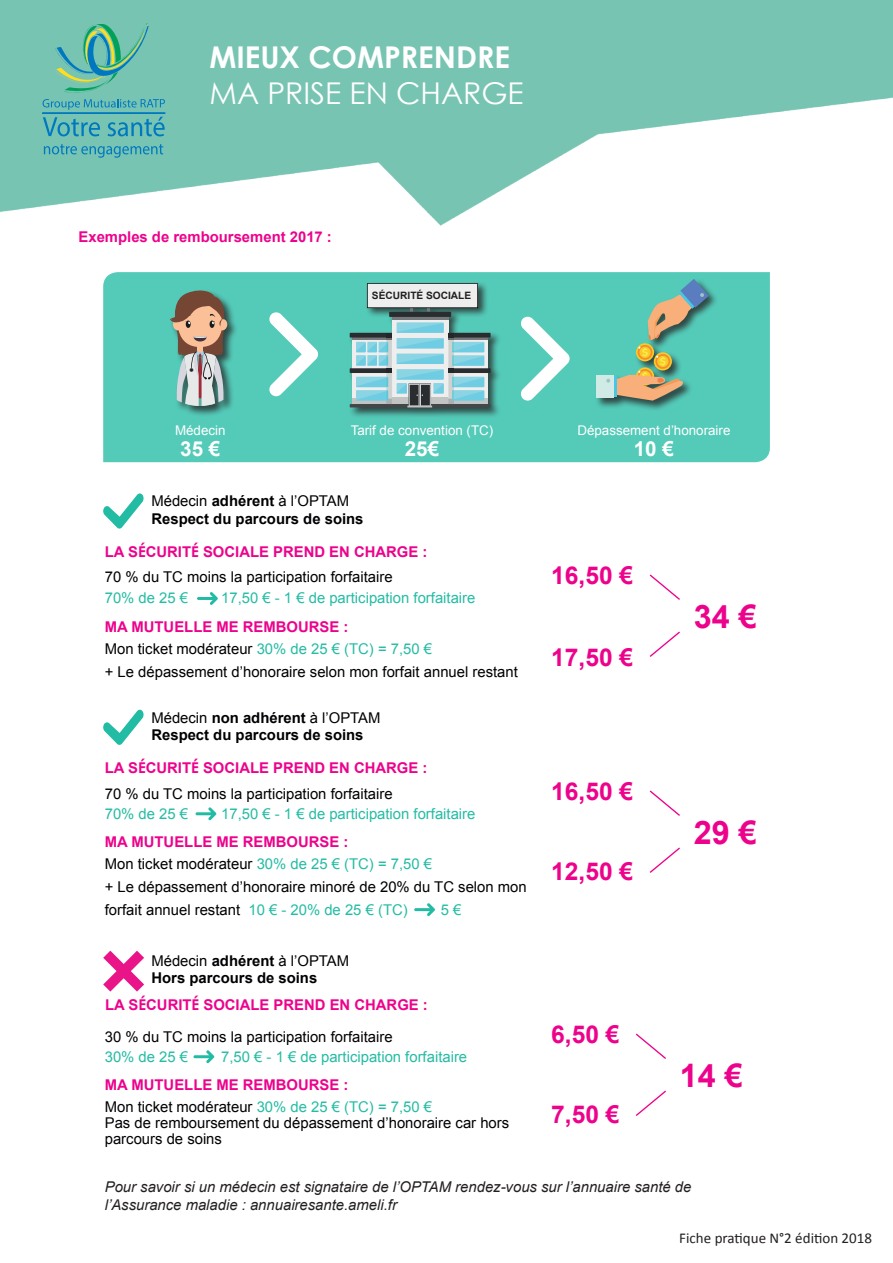
<style>
.page{position:relative;width:893px;height:1263px;background:#fff}
.page>*{position:absolute;margin:0;border:0;box-sizing:border-box;transform-origin:0 0}
.t1{font:700 32.4px "Arial";color:#ed028c}
.t2{font:700 30px "Century Gothic";color:#fff}
.t3{font:30px "Century Gothic";color:#fff}
.t4{font:700 24.6px "Arial";color:#ed028c}
.t5{font:700 20.7px "Arial";color:#fff}
.t6{font:15px "Calibri";color:#231f20}
.t7{font:14.85px/23px "Arial";color:#000003}
.t8{font:700 14.85px "Arial";color:#ed028c}
.t9{font:700 14.85px/17.9px "Arial";color:#000003}
.t10{font:14.85px "Arial";color:#24bca4}
.t11{font:italic 14.85px/17.9px "Arial";color:#231f20}
.t12{font:13.35px "Arial";color:#fff}
.t13{font:700 10.2px "Arial";color:#231f20}
.s1{font-weight:400}
.s2{font-family:"Century Gothic"}
.s3{color:#24bca4}
</style>
<div class="page">
<img style="left:0;top:0;width:893px;height:226px">
<svg style="left:55px;top:23px;width:94px;height:70px"></svg>
<svg style="left:43px;top:99px;width:122px;height:11px"></svg>
<div style="left:42px;top:113px;width:123px;height:1px;border:1px solid #0078c0"></div>
<svg style="left:43px;top:117px;width:57px;height:19px"></svg>
<svg style="left:108px;top:117px;width:57px;height:19px"></svg>
<svg style="left:44px;top:144px;width:119px;height:14px"></svg>
<div style="left:103px;top:272px;width:667px;height:190px;background:#54cab8"></div>
<div style="left:169px;top:289px;width:69px;height:127px;background:#231f20;opacity:.75"></div>
<svg style="left:170px;top:286px;width:58px;height:120px"></svg>
<div style="left:348px;top:282px;width:153px;height:136px;background:#231f20;opacity:.75"></div>
<div style="left:392px;top:319px;width:56px;height:85px;background:#edeeed"></div>
<svg style="left:367px;top:283px;width:111px;height:31px"></svg>
<hr style="left:392px;top:316px;width:56px;height:3px;background:#75797b">
<div style="left:397px;top:322px;width:47px;height:11px;background:#afdde6"></div>
<div style="left:389px;top:312px;width:62px;height:5px;background:#292d2f"></div>
<svg style="left:350px;top:323px;width:141px;height:84px"></svg>
<div style="left:595px;top:278px;width:124px;height:133px;background:#231f20;opacity:.75"></div>
<div style="left:596px;top:375px;width:18px;height:23px;background:#d0eae5"></div>
<svg style="left:636px;top:343px;width:18px;height:18px"></svg>
<svg style="left:606px;top:346px;width:79px;height:55px"></svg>
<svg style="left:648px;top:279px;width:61px;height:61px"></svg>
<svg style="left:269px;top:312px;width:50px;height:84px"></svg>
<svg style="left:520px;top:316px;width:50px;height:85px"></svg>
<svg style="left:193px;top:1050px;width:21px;height:13px"></svg>
<svg style="left:636px;top:1090px;width:30px;height:26px"></svg>
<svg style="left:103px;top:493px;width:41px;height:36px"></svg>
<svg style="left:197px;top:592px;width:21px;height:13px"></svg>
<svg style="left:649px;top:631px;width:31px;height:26px"></svg>
<svg style="left:649px;top:574px;width:31px;height:26px"></svg>
<svg style="left:103px;top:709px;width:41px;height:36px"></svg>
<svg style="left:196px;top:807px;width:20px;height:13px"></svg>
<svg style="left:649px;top:847px;width:31px;height:26px"></svg>
<svg style="left:649px;top:790px;width:31px;height:26px"></svg>
<svg style="left:635px;top:1033px;width:31px;height:26px"></svg>
<svg style="left:414px;top:903px;width:21px;height:13px"></svg>
<svg style="left:103px;top:951px;width:41px;height:40px"></svg>
<h2 class="t2" style="left:209px;top:34px;width:302px">MIEUX COMPRENDRE</h2>
<h2 class="t3" style="left:209px;top:72px;width:316px">MA PRISE EN CHARGE</h2>
<p class="t8" style="left:79px;top:227px;width:255px">Exemples de remboursement 2017 :</p>
<p class="t13" style="left:372px;top:288px;width:101px">SÉCURITÉ SOCIALE</p>
<p class="t12" style="left:175px;top:421px;width:52px">Médecin</p>
<h3 class="t5" style="left:180px;top:434px;width:42px">35 €</h3>
<p class="t12" style="left:351px;top:421px;width:144px">Tarif de convention (TC)</p>
<h3 class="t5" style="left:405px;top:434px;width:36px">25€</h3>
<p class="t9" style="left:151px;top:493px;width:214px"><span class="s1">Médecin</span> adhérent <span class="s1">à l’OPTAM<br></span>Respect du parcours de soins</p>
<p class="t8" style="left:105px;top:542px;width:324px">LA S<span class="s2">É</span>CURIT<span class="s2">É</span> SOCIALE PREND EN CHARGE :</p>
<p class="t7" style="left:105px;top:566px;width:289px">70 % du TC moins la participation forfaitaire</p>
<p class="t10" style="left:105px;top:588px;width:85px">70% de 25 €</p>
<p class="t10" style="left:221px;top:588px;width:256px">17,50 € - 1 € de participation forfaitaire</p>
<p class="t8" style="left:105px;top:617px;width:245px">MA MUTUELLE ME REMBOURSE :</p>
<p class="t7" style="left:105px;top:638px;width:415px">Mon ticket modérateur <span class="s3">30% de 25 € (TC) = 7,50 €<br></span>+ Le dépassement d’honoraire selon mon forfait annuel restant</p>
<p class="t9" style="left:151px;top:709px;width:231px"><span class="s1">Médecin</span> non adhérent <span class="s1">à l’OPTAM<br></span>Respect du parcours de soins</p>
<p class="t8" style="left:105px;top:758px;width:324px">LA S<span class="s2">É</span>CURIT<span class="s2">É</span> SOCIALE PREND EN CHARGE :</p>
<p class="t7" style="left:105px;top:782px;width:289px">70 % du TC moins la participation forfaitaire</p>
<p class="t10" style="left:105px;top:804px;width:85px">70% de 25 €</p>
<p class="t10" style="left:221px;top:804px;width:256px">17,50 € - 1 € de participation forfaitaire</p>
<p class="t8" style="left:105px;top:832px;width:245px">MA MUTUELLE ME REMBOURSE :</p>
<p class="t7" style="left:105px;top:852px;width:423px">Mon ticket modérateur <span class="s3">30% de 25 € (TC) = 7,50 €<br></span>+ Le dépassement d’honoraire minoré de 20% du TC selon mon forfait annuel restant <span class="s3">10 € - 20% de 25 € (TC)</span></p>
<p class="t10" style="left:441px;top:900px;width:22px">5 €</p>
<p class="t9" style="left:151px;top:952px;width:199px"><span class="s1">Médecin</span> adhérent <span class="s1">à l’OPTAM<br></span>Hors parcours de soins</p>
<p class="t8" style="left:105px;top:995px;width:324px">LA S<span class="s2">É</span>CURIT<span class="s2">É</span> SOCIALE PREND EN CHARGE :</p>
<p class="t7" style="left:105px;top:1025px;width:289px">30 % du TC moins la participation forfaitaire</p>
<p class="t10" style="left:105px;top:1047px;width:85px">30% de 25 €</p>
<p class="t10" style="left:221px;top:1047px;width:247px">7,50 € - 1 € de participation forfaitaire</p>
<p class="t8" style="left:105px;top:1075px;width:245px">MA MUTUELLE ME REMBOURSE :</p>
<p class="t7" style="left:105px;top:1099px;width:406px;line-height:16.2px">Mon ticket modérateur <span class="s3">30% de 25 € (TC) = 7,50 €<br></span>Pas de remboursement du dépassement d’honoraire car hors parcours de soins</p>
<p class="t12" style="left:577px;top:421px;width:155px">Dépassement d’honoraire</p>
<h3 class="t5" style="left:634px;top:434px;width:42px">10 €</h3>
<h3 class="t4" style="left:551px;top:559px;width:83px">16,50 €</h3>
<h3 class="t4" style="left:551px;top:640px;width:83px">17,50 €</h3>
<h3 class="t4" style="left:551px;top:775px;width:83px">16,50 €</h3>
<h3 class="t4" style="left:551px;top:855px;width:83px">12,50 €</h3>
<h1 class="t1" style="left:694px;top:595px;width:65px">34 €</h1>
<h1 class="t1" style="left:694px;top:811px;width:65px">29 €</h1>
<h3 class="t4" style="left:551px;top:1018px;width:70px">6,50 €</h3>
<h3 class="t4" style="left:551px;top:1098px;width:70px">7,50 €</h3>
<h1 class="t1" style="left:680px;top:1054px;width:65px">14 €</h1>
<p class="t11" style="left:105px;top:1178px;width:588px">Pour savoir si un médecin est signataire de l’OPTAM rendez-vous sur l’annuaire santé de l’Assurance maladie : annuairesante.ameli.fr</p>
<p class="t6" style="left:679px;top:1228px;width:194px">Fiche pratique N°2 édition 2018</p>
</div>
